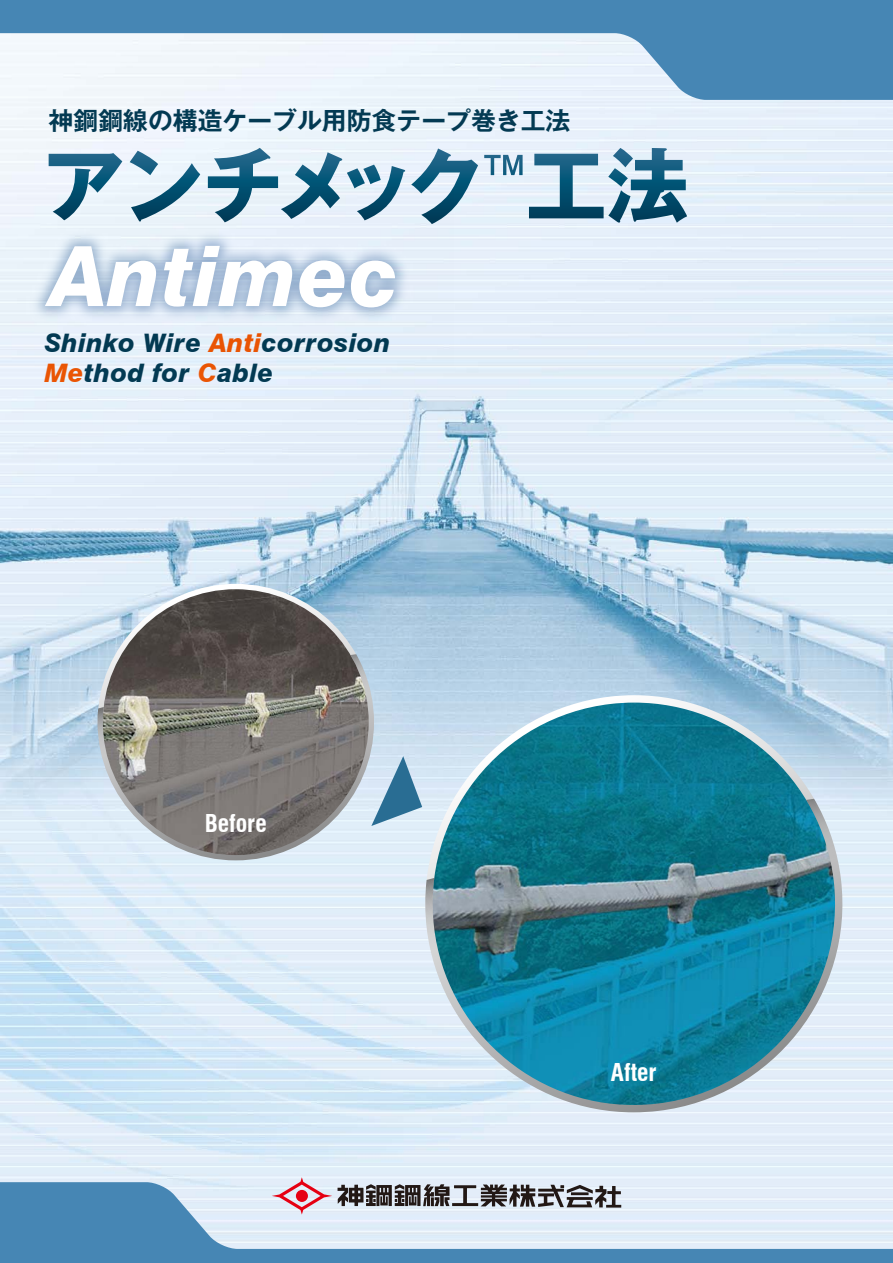
<style>
.page{position:relative;width:893px;height:1263px;background:#fff}
.page>*{position:absolute;margin:0;border:0;box-sizing:border-box;transform-origin:0 0}
.t1{font:italic 800 25.5px/30px "Swiss 721 BT";letter-spacing:.015em;color:#033a53}
.t2{font:700 24.9px "Gothic MB101 Pro De";color:#033a53}
.t3{font:700 condensed 24px "Swiss 721 BT";color:#fff}
.s1{color:#ea5504}
</style>
<div class="page">
<img style="left:0;top:100px;width:893px;height:1082px">
<svg style="left:272px;top:1177px;width:60px;height:5px"></svg>
<svg style="left:49px;top:153px;width:73px;height:35px"></svg>
<svg style="left:130px;top:151px;width:70px;height:37px;background:#b4cedc"></svg>
<svg style="left:208px;top:148px;width:197px;height:40px;background:#97bacb"></svg>
<svg style="left:411px;top:148px;width:67px;height:76px;background:#96b8cb"></svg>
<svg style="left:484px;top:155px;width:39px;height:20px"></svg>
<svg style="left:529px;top:148px;width:158px;height:75px;background:#85aabe"></svg>
<svg style="left:374px;top:756px;width:46px;height:70px;background:#89b0c9"></svg>
<img style="left:0;top:188px;width:453px;height:178px">
<svg style="left:45px;top:246px;width:111px;height:60px"></svg>
<svg style="left:164px;top:246px;width:128px;height:61px"></svg>
<svg style="left:299px;top:260px;width:46px;height:47px"></svg>
<svg style="left:351px;top:261px;width:44px;height:46px"></svg>
<svg style="left:0;top:0;width:893px;height:100px;fill:#4686b4"></svg>
<svg style="left:0;top:1182px;width:893px;height:81px;background:#a2bdd4"></svg>
<svg style="left:98px;top:584px;width:276px;height:70px;background:#80878d"></svg>
<svg style="left:420px;top:695px;width:434px;height:417px;background:#70adc0"></svg>
<svg style="left:98px;top:654px;width:276px;height:206px;background:#8a8987"></svg>
<svg style="left:425px;top:799px;width:417px;height:313px;background:#4192a7"></svg>
<p class="t2" style="left:49px;top:100px;width:523px">神鋼鋼線の構造ケーブル用防食テープ巻き工法</p>
<p class="t1" style="left:44px;top:328px;width:348px">Shinko Wire <span class="s1">Anti</span>corrosion<br><span class="s1">Me</span>thod for <span class="s1">C</span>able</p>
<p class="t3" style="left:205px;top:809px;width:64px">Before</p>
<p class="t3" style="left:611px;top:1058px;width:47px">After</p>
</div>
